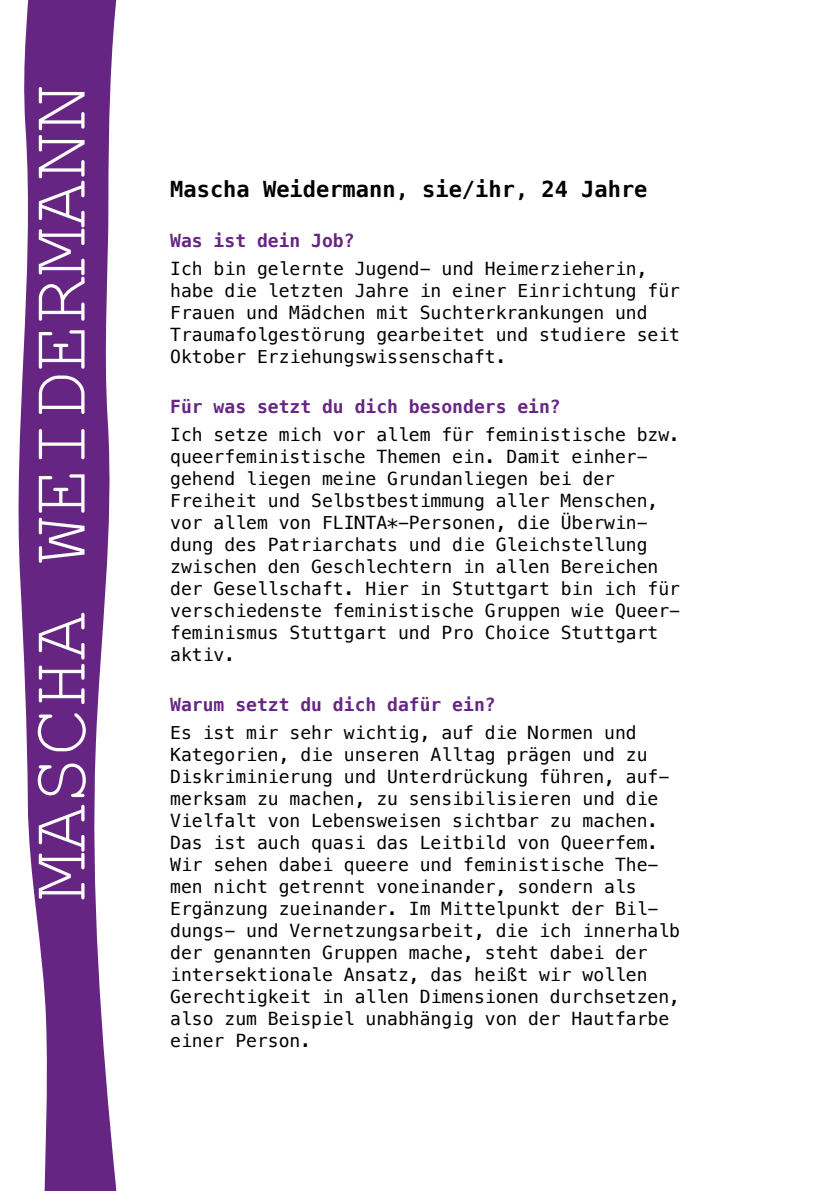
<style>
.page{position:relative;width:840px;height:1191px;background:#fff}
.page>*{position:absolute;margin:0;border:0;box-sizing:border-box;transform-origin:0 0}
.t1{font:80px "Courier New";color:#fff}
.t2{font:700 22px "Menlo";color:#000}
.t3{font:18px/22px "Menlo";color:#000}
.t4{font:700 18px "Menlo";color:#662583}
</style>
<div class="page">
<svg style="left:18px;top:0;width:99px;height:1191px;fill:#662583"></svg>
<h1 class="t1" style="left:10px;top:900px;width:817px;rotate:-90deg">MASCHA WEIDERMANN</h1>
<p class="t2" style="left:170px;top:179px;width:478px">Mascha Weidermann, sie/ihr, 24 Jahre</p>
<p class="t4" style="left:170px;top:232px;width:186px">Was ist dein Job?</p>
<p class="t3" style="left:170px;top:258px;width:511px">Ich bin gelernte Jugend- und Heimerzieherin, habe die letzten Jahre in einer Einrichtung für Frauen und Mädchen mit Suchterkrankungen und Traumafolgestörung gearbeitet und studiere seit Oktober Erziehungswissenschaft.</p>
<p class="t4" style="left:170px;top:398px;width:392px">Für was setzt du dich besonders ein?</p>
<p class="t3" style="left:170px;top:424px;width:511px">Ich setze mich vor allem für feministische bzw. queerfeministische Themen ein. Damit einher&shy;gehend liegen meine Grundanliegen bei der Freiheit und Selbstbestimmung aller Menschen, vor allem von FLINTA*-Personen, die Überwin&shy;dung des Patriarchats und die Gleichstellung zwischen den Geschlechtern in allen Bereichen der Gesellschaft. Hier in Stuttgart bin ich für verschiedenste feministische Gruppen wie Queer&shy;feminismus Stuttgart und Pro Choice Stuttgart aktiv.</p>
<p class="t4" style="left:170px;top:696px;width:327px">Warum setzt du dich dafür ein?</p>
<p class="t3" style="left:170px;top:722px;width:511px">Es ist mir sehr wichtig, auf die Normen und Kategorien, die unseren Alltag prägen und zu Diskriminierung und Unterdrückung führen, auf&shy;merksam zu machen, zu sensibilisieren und die Vielfalt von Lebensweisen sichtbar zu machen.<br>Das ist auch quasi das Leitbild von Queerfem.<br>Wir sehen dabei queere und feministische The&shy;men nicht getrennt voneinander, sondern als Ergänzung zueinander. Im Mittelpunkt der Bil&shy;dungs- und Vernetzungsarbeit, die ich innerhalb der genannten Gruppen mache, steht dabei der intersektionale Ansatz, das heißt wir wollen Gerechtigkeit in allen Dimensionen durchsetzen, also zum Beispiel unabhängig von der Hautfarbe einer Person.</p>
</div>
